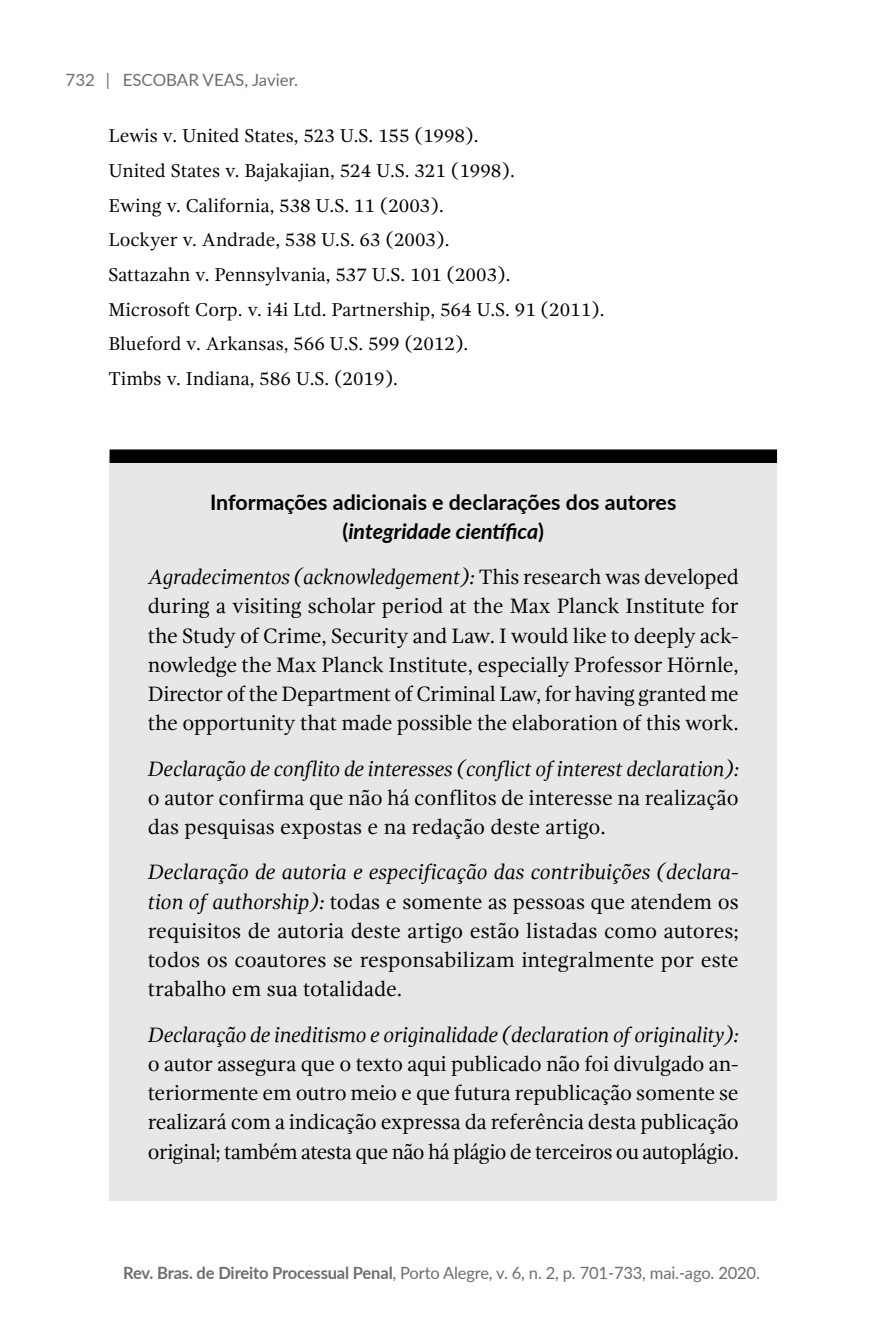
<style>
.page{position:relative;width:893px;height:1340px;background:#fff}
.page>*{position:absolute;margin:0;border:0;box-sizing:border-box;transform-origin:0 0}
.t1{font:21.38px/29.2px "Gandhi Serif";letter-spacing:-.005em;color:#000;text-align:justify}
.t2{font:italic 21.38px "Gandhi Serif";letter-spacing:-.01em;color:#000}
.t3{font:700 21.38px/29.2px "Lato";color:#000;text-align:center}
.t4{font:19.12px/34.6px "Gandhi Serif";color:#000}
.t5{font:16.88px "Lato";letter-spacing:-.01em;color:#6d6e71}
.s1{font-style:italic}
.s2{font-weight:700}
</style>
<div class="page">
<div style="left:110px;top:456px;width:667px;height:745px;background:#e6e7e8"></div>
<div style="left:110px;top:449px;width:667px;height:14px;background:#000"></div>
<p class="t5" style="left:66px;top:67px;width:79px">732 | Escobar</p>
<p class="t5" style="left:203px;top:67px;width:97px">Veas, Javier.</p>
<p class="t4" style="left:108px;top:119px;width:498px">Lewis v. United States, 523 U.S. 155 (1998).<br>United States v. Bajakajian, 524 U.S. 321 (1998).<br>Ewing v. California, 538 U.S. 11 (2003).<br>Lockyer v. Andrade, 538 U.S. 63 (2003).<br>Sattazahn v. Pennsylvania, 537 U.S. 101 (2003).<br>Microsoft Corp. v. i4i Ltd. Partnership, 564 U.S. 91 (2011).<br>Blueford v. Arkansas, 566 U.S. 599 (2012).<br>Timbs v. Indiana, 586 U.S. (2019).</p>
<p class="t3" style="left:210px;top:486px;width:468px">Informações adicionais e declarações dos autores (<span class="s1">integridade científica</span>)</p>
<p class="t1" style="left:148px;top:562px;width:593px"><span class="s1">Agradecimentos (acknowledgement):</span> This research was developed during a visiting scholar period at the Max Planck Institute for the Study of Crime, Security and Law. I would like to deeply ack&shy;nowledge the Max Planck Institute, especially Professor Hörnle, Director of the Department of Criminal Law, for having granted me the opportunity that made possible the elaboration of this work.</p>
<p class="t2" style="left:148px;top:756px;width:593px">Declaração de conflito de interesses (conflict of interest declaration):</p>
<p class="t1" style="left:148px;top:783px;width:592px">o autor confirma que não há conflitos de interesse na realização das pesquisas expostas e na redação deste artigo.</p>
<p class="t1" style="left:148px;top:857px;width:593px"><span class="s1">Declaração de autoria e especificação das contribuições (declara&shy;tion of authorship):</span> todas e somente as pessoas que atendem os requisitos de autoria deste artigo estão listadas como autores; todos os coautores se responsabilizam integralmente por este trabalho em sua totalidade.</p>
<p class="t2" style="left:148px;top:1022px;width:593px">Declaração de ineditismo e originalidade (declaration of originality):</p>
<p class="t1" style="left:148px;top:1049px;width:593px">o autor assegura que o texto aqui publicado não foi divulgado an&shy;teriormente em outro meio e que futura republicação somente se realizará com a indicação expressa da referência desta publicação original; também atesta que não há plágio de terceiros ou autoplágio.</p>
<p class="t5" style="left:123px;top:1260px;width:638px"><span class="s2">Rev. Bras. de Direito Processual Penal</span>, Porto Alegre, v. 6, n. 2, p. 701-733, mai.-ago. 2020.</p>
</div>
